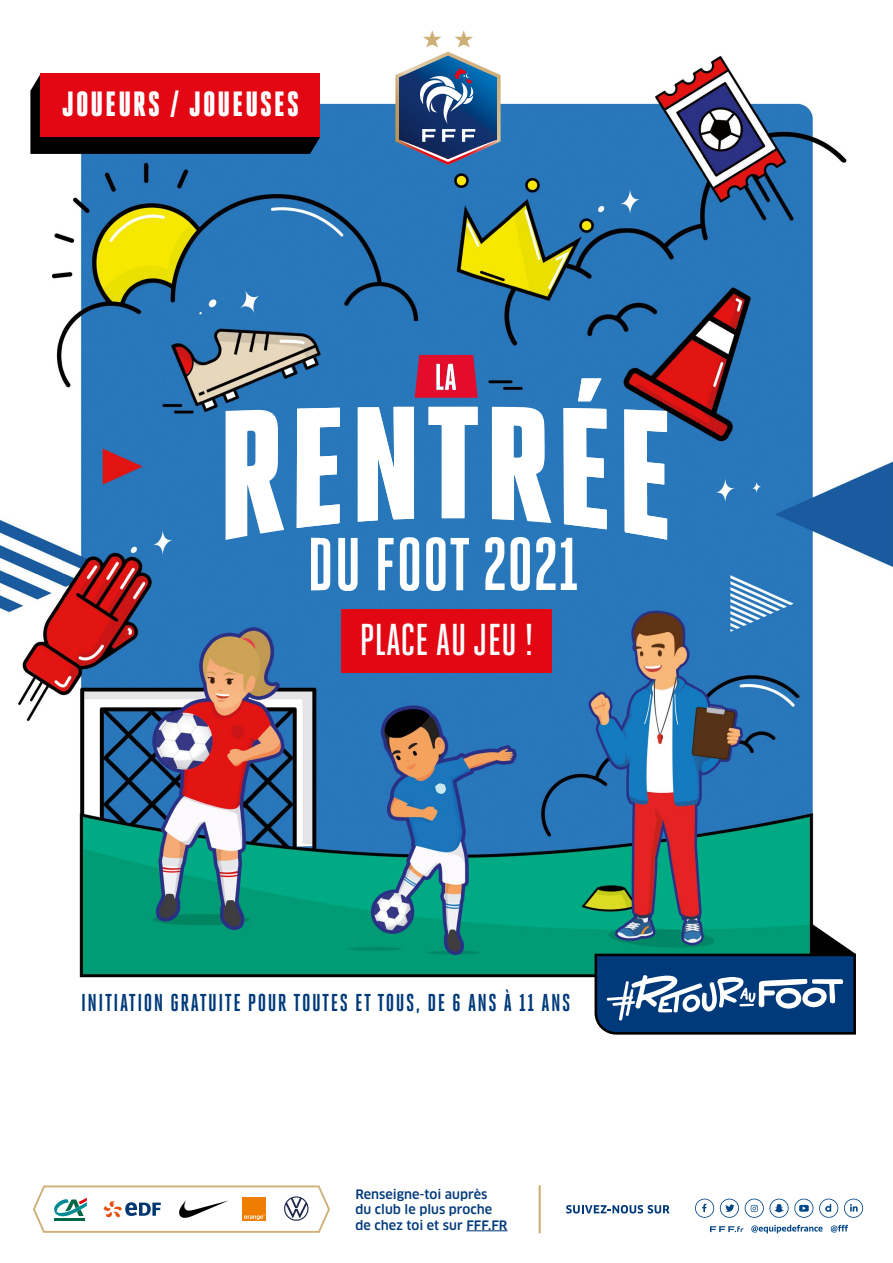
<style>
.page{position:relative;width:893px;height:1263px;background:#fff}
.page>*{position:absolute;margin:0;border:0;box-sizing:border-box;transform-origin:0 0}
.t1{font:500 44.55px "Heroic Condensed";color:#fff}
.t2{font:900 34.95px "Heroic Condensed";letter-spacing:.06em;color:#fff}
.t3{font:700 24.45px "Heroic Condensed";letter-spacing:.06em;color:#003a7a}
.t4{font:500 12.75px/15.3px "Clan OT";color:#003a7a}
</style>
<div class="page">
<img style="left:0;top:56px;width:893px;height:1178px">
<hr style="left:466px;top:1230px;width:41px;height:1px;background:#003a7a">
<svg style="left:695px;top:1199px;width:19px;height:19px"></svg>
<svg style="left:720px;top:1199px;width:19px;height:19px"></svg>
<svg style="left:844px;top:1199px;width:19px;height:19px"></svg>
<svg style="left:745px;top:1199px;width:68px;height:19px"></svg>
<svg style="left:819px;top:1199px;width:19px;height:19px"></svg>
<svg style="left:751px;top:1225px;width:72px;height:8px"></svg>
<svg style="left:831px;top:1225px;width:17px;height:7px"></svg>
<svg style="left:710px;top:1226px;width:33px;height:6px"></svg>
<svg style="left:566px;top:1205px;width:104px;height:8px"></svg>
<hr style="left:539px;top:1185px;width:2px;height:48px;background:#cfaf78">
<svg style="left:33px;top:1185px;width:297px;height:48px"></svg>
<svg style="left:226px;top:410px;width:58px;height:130px"></svg>
<svg style="left:358px;top:407px;width:56px;height:115px"></svg>
<svg style="left:492px;top:407px;width:59px;height:116px"></svg>
<svg style="left:624px;top:409px;width:43px;height:131px"></svg>
<svg style="left:563px;top:408px;width:44px;height:121px"></svg>
<svg style="left:297px;top:408px;width:43px;height:120px"></svg>
<svg style="left:429px;top:407px;width:49px;height:111px"></svg>
<svg style="left:578px;top:378px;width:23px;height:23px"></svg>
<svg style="left:311px;top:538px;width:19px;height:52px"></svg>
<svg style="left:400px;top:537px;width:19px;height:54px"></svg>
<svg style="left:338px;top:538px;width:20px;height:53px"></svg>
<svg style="left:378px;top:538px;width:16px;height:52px"></svg>
<svg style="left:426px;top:537px;width:43px;height:54px"></svg>
<svg style="left:415px;top:355px;width:63px;height:43px;background:#d62e4c"></svg>
<svg style="left:485px;top:537px;width:20px;height:53px"></svg>
<svg style="left:511px;top:537px;width:19px;height:54px"></svg>
<svg style="left:536px;top:537px;width:41px;height:53px"></svg>
<div style="left:341px;top:609px;width:211px;height:63px;background:#e30613"></div>
<svg style="left:395px;top:30px;width:106px;height:135px"></svg>
<svg style="left:30px;top:74px;width:290px;height:80px;background:#080709"></svg>
<div style="left:41px;top:74px;width:279px;height:63px;background:#e30613"></div>
<svg style="left:595px;top:923px;width:261px;height:111px;background:#286684"></svg>
<h2 class="t2" style="left:62px;top:85px;width:238px">JOUEURS / JOUEUSES</h2>
<h1 class="t1" style="left:359px;top:615px;width:176px">PLACE AU JEU !</h1>
<h3 class="t3" style="left:81px;top:989px;width:491px">INITIATION GRATUITE POUR TOUTES ET TOUS, DE 6 ANS À 11 ANS</h3>
<p class="t4" style="left:355px;top:1187px;width:154px">Renseigne-toi auprès<br>du club le plus proche de chez toi et sur FFF.FR</p>
</div>
